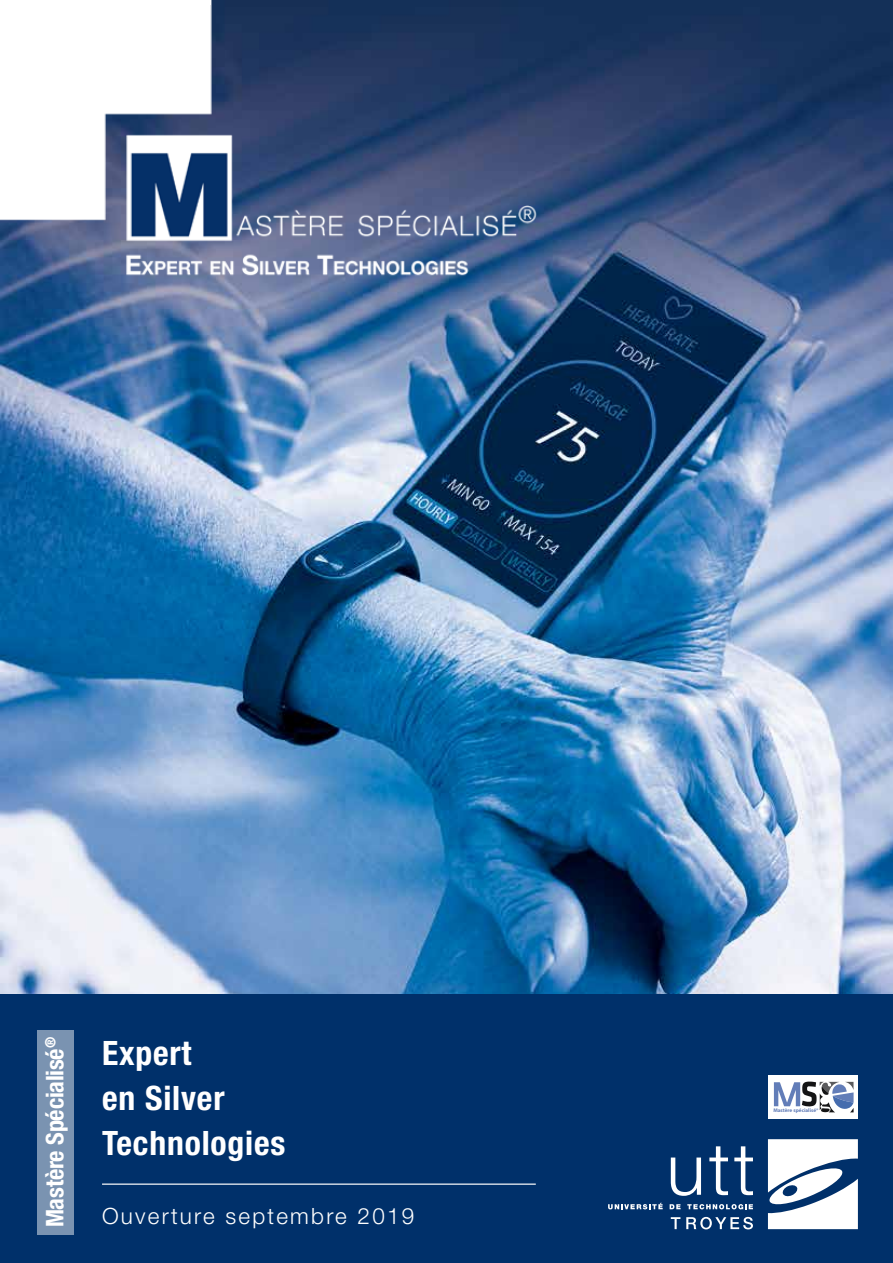
<style>
.page{position:relative;width:893px;height:1263px;background:#fff}
.page>*{position:absolute;margin:0;border:0;box-sizing:border-box;transform-origin:0 0}
.t1{font:700 condensed 33.6px/45px "Helvetica Neue LT Std";letter-spacing:.025em;color:#fff}
.t2{font:700 condensed 24.45px "Helvetica Neue LT Std";letter-spacing:-.01em;color:#fff}
.t3{font:300 22.5px "Helvetica Neue LT Std";letter-spacing:.1em;color:#fff}
.t4{font:700 condensed 14.25px "Helvetica Neue LT Std";color:#fff}
.t5{font:700 5.25px "Myriad Pro";color:#627db8}
</style>
<div class="page">
<img style="left:0;top:0;width:893px;height:994px">
<div style="left:0;top:994px;width:893px;height:269px;background:#00306a"></div>
<div style="left:37px;top:1030px;width:36px;height:204px;background:#7a93b1"></div>
<hr style="left:102px;top:1183px;width:434px;height:2px;background:#fff">
<img style="left:0;top:0;width:798px;height:300px">
<div style="left:0;top:0;width:211px;height:5px;background:#fff"></div>
<svg style="left:767px;top:1139px;width:91px;height:90px"></svg>
<svg style="left:608px;top:1203px;width:55px;height:6px"></svg>
<svg style="left:670px;top:1204px;width:11px;height:5px"></svg>
<svg style="left:687px;top:1204px;width:66px;height:5px"></svg>
<svg style="left:671px;top:1157px;width:30px;height:39px"></svg>
<svg style="left:709px;top:1146px;width:19px;height:49px"></svg>
<svg style="left:734px;top:1146px;width:19px;height:49px"></svg>
<svg style="left:671px;top:1217px;width:9px;height:12px"></svg>
<svg style="left:686px;top:1217px;width:67px;height:12px"></svg>
<div style="left:768px;top:1075px;width:90px;height:43px;background:#fff"></div>
<svg style="left:774px;top:1081px;width:80px;height:31px"></svg>
<p class="t4" style="left:42px;top:1048px;width:13px;rotate:-90deg">®</p>
<p class="t2" style="left:40px;top:1227px;width:181px;rotate:-90deg">Mastère Spécialisé</p>
<p class="t1" style="left:102px;top:1030px;width:185px">Expert<br>en Silver<br>Technologies</p>
<p class="t3" style="left:102px;top:1202px;width:314px">Ouverture septembre 2019</p>
<p class="t5" style="left:773px;top:1107px;width:47px">Mastère spécialisé®</p>
</div>
